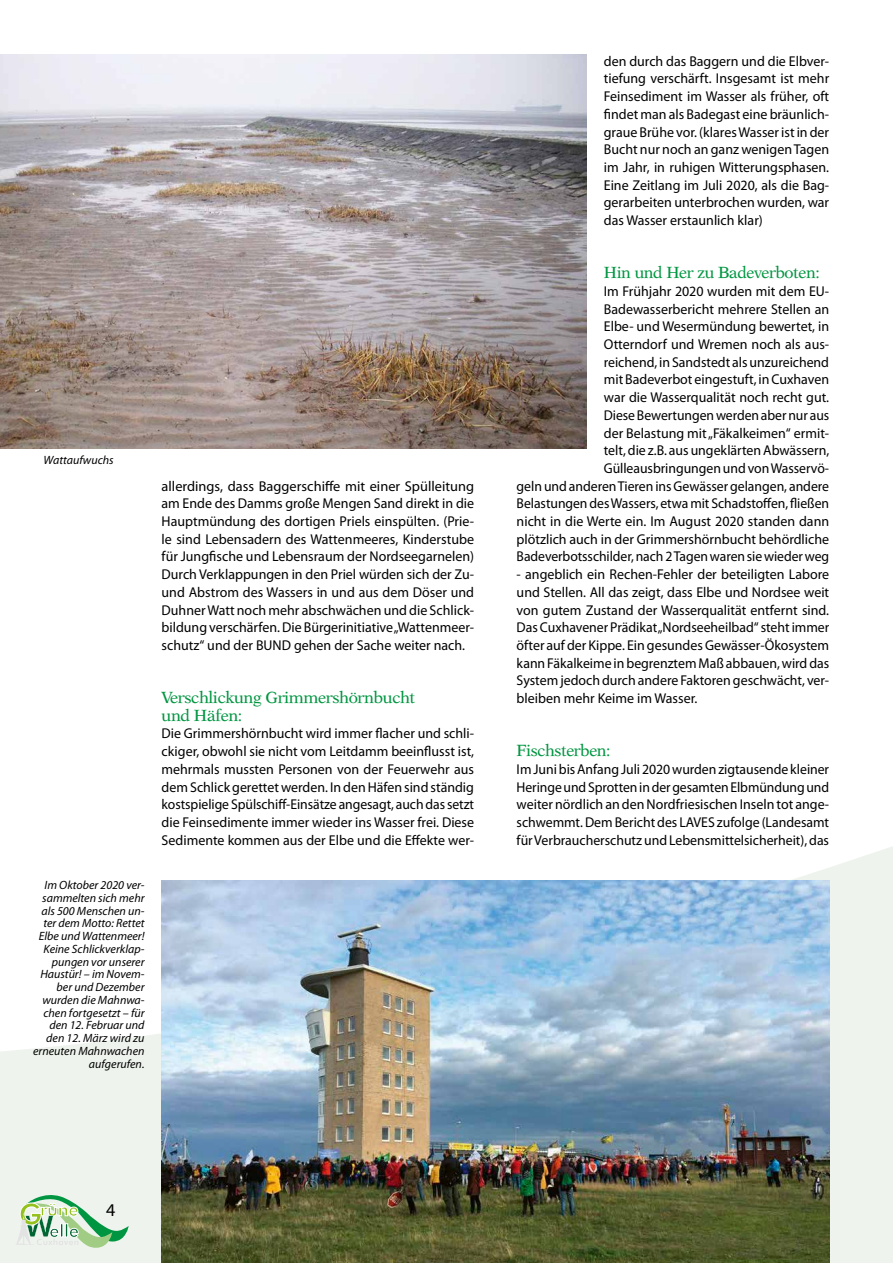
<style>
.page{position:relative;width:893px;height:1263px;background:#fff}
.page>*{position:absolute;margin:0;border:0;box-sizing:border-box;transform-origin:0 0}
.t1{font:18px "Myriad Pro";color:#000}
.t2{font:16.05px/17.7px "Nebraska Normal";letter-spacing:-.02em;color:#009641}
.t3{font:14.25px/17.7px "Myriad Pro";color:#000;text-align:justify}
.t4{font:italic 12px/12.8px "Myriad Pro";color:#000;text-align:right}
</style>
<div class="page">
<svg style="left:0;top:846px;width:893px;height:417px;fill:#eef4ed"></svg>
<img style="left:0;top:55px;width:587px;height:394px">
<img style="left:162px;top:880px;width:667px;height:383px">
<svg style="left:16px;top:1194px;width:113px;height:54px;background:#beddc0"></svg>
<p class="t4" style="left:44px;top:453px;width:72px">Wattaufwuchs</p>
<p class="t4" style="left:33px;top:878px;width:113px">Im Oktober 2020 ver&shy;sammelten sich mehr als 500 Menschen un&shy;ter dem Motto: Rettet<br>Elbe und Wattenmeer!<br>Keine Schlickverklap&shy;pungen vor unserer<br>Haustür! – im Novem&shy;ber und Dezember wurden die Mahnwa&shy;chen fortgesetzt – für den 12. Februar und den 12. März wird zu erneuten Mahnwachen aufgerufen.</p>
<p class="t3" style="left:162px;top:477px;width:314px">allerdings, dass Baggerschiffe mit einer Spülleitung am Ende des Damms große Mengen Sand direkt in die Hauptmündung des dortigen Priels einspülten. (Prie&shy;le sind Lebensadern des Wattenmeeres, Kinderstube für Jungfische und Lebensraum der Nordseegarnelen)<br>Durch Verklappungen in den Priel würden sich der Zu&shy;und Abstrom des Wassers in und aus dem Döser und Duhner Watt noch mehr abschwächen und die Schlick&shy;bildung verschärfen. Die Bürgerinitiative „Wattenmeer&shy;schutz“ und der BUND gehen der Sache weiter nach.</p>
<p class="t2" style="left:162px;top:688px;width:255px">Verschlickung Grimmershörnbucht und Häfen:</p>
<p class="t3" style="left:162px;top:724px;width:314px">Die Grimmershörnbucht wird immer flacher und schli&shy;ckiger, obwohl sie nicht vom Leitdamm beeinflusst ist, mehrmals mussten Personen von der Feuerwehr aus dem Schlick gerettet werden. In den Häfen sind ständig kostspielige Spülschiff-Einsätze angesagt, auch das setzt die Feinsedimente immer wieder ins Wasser frei. Diese Sedimente kommen aus der Elbe und die Effekte wer-</p>
<p class="t3" style="left:604px;top:52px;width:227px">den durch das Baggern und die Elbver&shy;tiefung verschärft. Insgesamt ist mehr Feinsediment im Wasser als früher, oft findet man als Badegast eine bräunlich&shy;graue Brühe vor. (klares Wasser ist in der Bucht nur noch an ganz wenigen Tagen im Jahr, in ruhigen Witterungsphasen.<br>Eine Zeitlang im Juli 2020, als die Bag&shy;gerarbeiten unterbrochen wurden, war das Wasser erstaunlich klar)</p>
<p class="t2" style="left:604px;top:264px;width:217px">Hin und Her zu Badeverboten:</p>
<p class="t3" style="left:517px;top:282px;width:314px;text-align:right">Im Frühjahr 2020 wurden mit dem EU-Badewasserbericht mehrere Stellen an<br>Elbe- und Wesermündung bewertet, in<br>Otterndorf und Wremen noch als aus-<br>reichend, in Sandstedt als unzureichend<br>mit Badeverbot eingestuft, in Cuxhaven<br>war die Wasserqualität noch recht gut.<br>Diese Bewertungen werden aber nur aus<br>der Belastung mit „Fäkalkeimen“ ermit-<br>telt, die z.B. aus ungeklärten Abwässern, Gülleausbringungen und von Wasservö-<br>geln und anderen Tieren ins Gewässer gelangen, andere Belastungen des Wassers, etwa mit Schadstoffen, fließen nicht in die Werte ein. Im August 2020 standen dann plötzlich auch in der Grimmershörnbucht behördliche Badeverbotsschilder, nach 2 Tagen waren sie wieder weg</p>
<p class="t3" style="left:517px;top:565px;width:314px">- angeblich ein Rechen-Fehler der beteiligten Labore und Stellen. All das zeigt, dass Elbe und Nordsee weit von gutem Zustand der Wasserqualität entfernt sind.<br>Das Cuxhavener Prädikat „Nordseeheilbad“ steht immer öfter auf der Kippe. Ein gesundes Gewässer-Ökosystem kann Fäkalkeime in begrenztem Maß abbauen, wird das System jedoch durch andere Faktoren geschwächt, ver&shy;bleiben mehr Keime im Wasser.</p>
<p class="t2" style="left:517px;top:741px;width:95px">Fischsterben:</p>
<p class="t3" style="left:517px;top:760px;width:314px">Im Juni bis Anfang Juli 2020 wurden zigtausende kleiner Heringe und Sprotten in der gesamten Elbmündung und weiter nördlich an den Nordfriesischen Inseln tot ange&shy;schwemmt. Dem Bericht des LAVES zufolge (Landesamt für Verbraucherschutz und Lebensmittelsicherheit), das</p>
<p class="t1" style="left:106px;top:1199px;width:11px">4</p>
</div>
